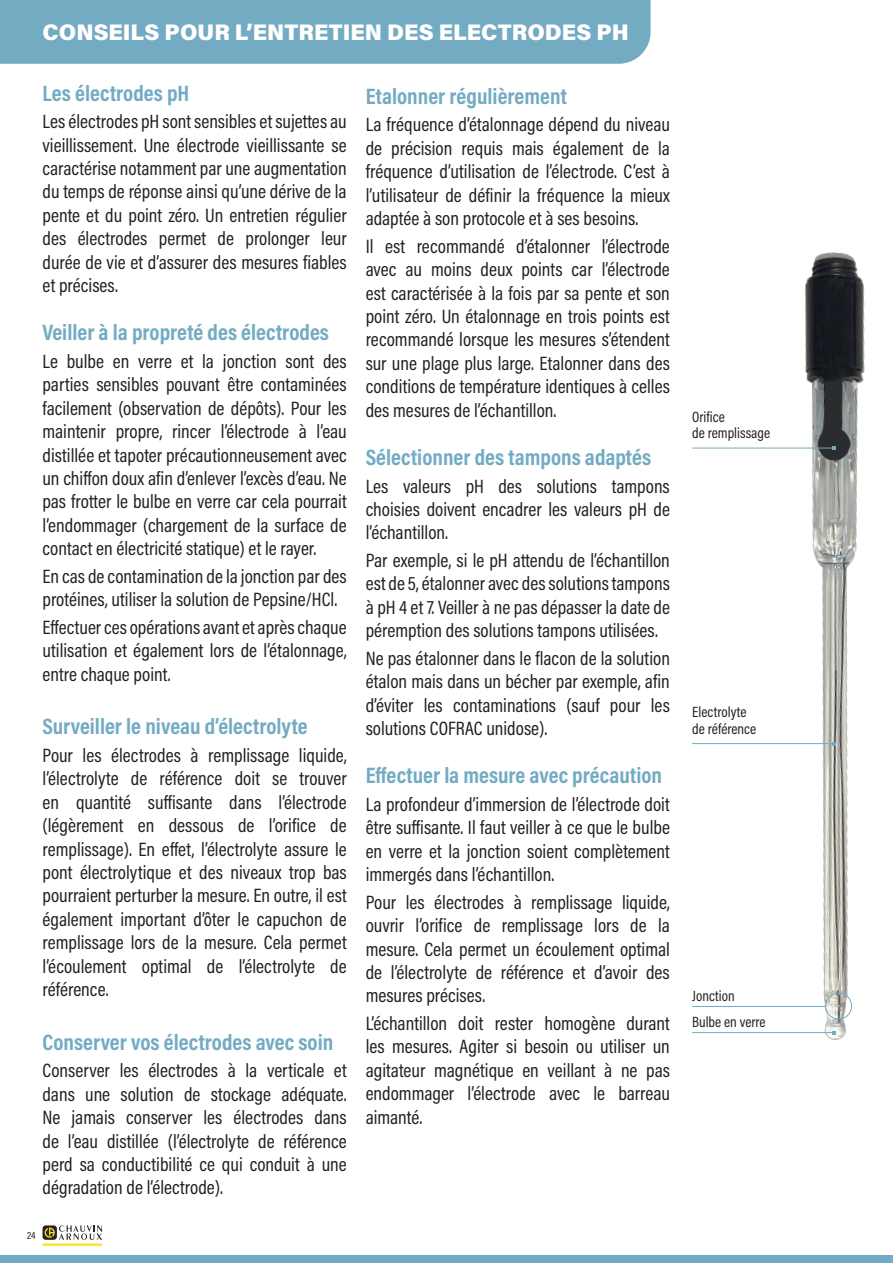
<style>
.page{position:relative;width:893px;height:1263px;background:#fff}
.page>*{position:absolute;margin:0;border:0;box-sizing:border-box;transform-origin:0 0}
.t1{font:700 22.5px "Acumin Pro Cond";color:#73abc3}
.t2{font:900 22.5px "Acumin Pro";color:#fff}
.t3{font:19.5px/23.4px "Acumin Pro Cond";color:#231f20;text-align:justify}
.t4{font:15px/16.8px "Acumin Pro Cond";color:#231f20}
.t5{font:10.5px "Acumin Pro Cond";color:#231f20}
</style>
<div class="page">
<div style="left:0;top:1256px;width:893px;height:7px;background:#73abc3"></div>
<svg style="left:43px;top:1225px;width:14px;height:15px"></svg>
<svg style="left:45px;top:1225px;width:57px;height:15px"></svg>
<hr style="left:43px;top:1243px;width:59px;height:3px;background:#ffdf1b">
<div style="left:0;top:0;width:651px;height:64px;background:#73abc3"></div>
<img style="left:754px;top:252px;width:111px;height:788px">
<hr style="left:692px;top:448px;width:142px;height:1px;background:#73abc3">
<hr style="left:692px;top:743px;width:142px;height:1px;background:#73abc3">
<hr style="left:692px;top:1006px;width:133px;height:1px;background:#73abc3">
<hr style="left:692px;top:1032px;width:142px;height:1px;background:#73abc3">
<div style="left:825px;top:993px;width:27px;height:26px;border:1px solid #73abc3;border-radius:50%"></div>
<p class="t2" style="left:43px;top:16px;width:588px">CONSEILS POUR L’ENTRETIEN DES ELECTRODES PH</p>
<p class="t1" style="left:43px;top:78px;width:148px">Les électrodes pH</p>
<p class="t3" style="left:43px;top:109px;width:306px">Les électrodes pH sont sensibles et sujettes au vieillissement. Une électrode vieillissante se caractérise notamment par une augmentation du temps de réponse ainsi qu’une dérive de la pente et du point zéro. Un entretien régulier des électrodes permet de prolonger leur durée de vie et d’assurer des mesures fiables et précises.</p>
<p class="t1" style="left:43px;top:318px;width:288px">Veiller à la propreté des électrodes</p>
<p class="t3" style="left:43px;top:349px;width:306px">Le bulbe en verre et la jonction sont des parties sensibles pouvant être contaminées facilement (observation de dépôts). Pour les maintenir propre, rincer l’électrode à l’eau distillée et tapoter précautionneusement avec un chiffon doux afin d’enlever l’excès d’eau. Ne pas frotter le bulbe en verre car cela pourrait l’endommager (chargement de la surface de contact en électricité statique) et le rayer.</p>
<p class="t3" style="left:43px;top:564px;width:306px">En cas de contamination de la jonction par des protéines, utiliser la solution de Pepsine/HCl.</p>
<p class="t3" style="left:43px;top:615px;width:306px">Effectuer ces opérations avant et après chaque utilisation et également lors de l’étalonnage, entre chaque point.</p>
<p class="t1" style="left:43px;top:712px;width:267px">Surveiller le niveau d’électrolyte</p>
<p class="t3" style="left:43px;top:743px;width:306px">Pour les électrodes à remplissage liquide, l’électrolyte de référence doit se trouver en quantité suffisante dans l’électrode (légèrement en dessous de l’orifice de remplissage). En effet, l’électrolyte assure le pont électrolytique et des niveaux trop bas pourraient perturber la mesure. En outre, il est également important d’ôter le capuchon de remplissage lors de la mesure. Cela permet l’écoulement optimal de l’électrolyte de référence.</p>
<p class="t1" style="left:43px;top:1027px;width:292px">Conserver vos électrodes avec soin</p>
<p class="t3" style="left:43px;top:1058px;width:306px">Conserver les électrodes à la verticale et dans une solution de stockage adéquate.<br>Ne jamais conserver les électrodes dans de l’eau distillée (l’électrolyte de référence perd sa conductibilité ce qui conduit à une dégradation de l’électrode).</p>
<p class="t5" style="left:27px;top:1229px;width:10px">24</p>
<p class="t1" style="left:366px;top:81px;width:203px">Etalonner régulièrement</p>
<p class="t3" style="left:366px;top:113px;width:306px">La fréquence d’étalonnage dépend du niveau de précision requis mais également de la fréquence d’utilisation de l’électrode. C’est à l’utilisateur de définir la fréquence la mieux adaptée à son protocole et à ses besoins.</p>
<p class="t3" style="left:366px;top:234px;width:306px">Il est recommandé d’étalonner l’électrode avec au moins deux points car l’électrode est caractérisée à la fois par sa pente et son point zéro. Un étalonnage en trois points est recommandé lorsque les mesures s’étendent sur une plage plus large. Etalonner dans des conditions de température identiques à celles des mesures de l’échantillon.</p>
<p class="t1" style="left:366px;top:442px;width:287px">Sélectionner des tampons adaptés</p>
<p class="t3" style="left:366px;top:474px;width:306px">Les valeurs pH des solutions tampons choisies doivent encadrer les valeurs pH de l’échantillon.</p>
<p class="t3" style="left:366px;top:548px;width:306px">Par exemple, si le pH attendu de l’échantillon est de 5, étalonner avec des solutions tampons à pH 4 et 7. Veiller à ne pas dépasser la date de péremption des solutions tampons utilisées.</p>
<p class="t3" style="left:366px;top:646px;width:306px">Ne pas étalonner dans le flacon de la solution étalon mais dans un bécher par exemple, afin d’éviter les contaminations (sauf pour les solutions COFRAC unidose).</p>
<p class="t1" style="left:366px;top:761px;width:298px">Effectuer la mesure avec précaution</p>
<p class="t3" style="left:366px;top:792px;width:306px">La profondeur d’immersion de l’électrode doit être suffisante. Il faut veiller à ce que le bulbe en verre et la jonction soient complètement immergés dans l’échantillon.</p>
<p class="t3" style="left:366px;top:890px;width:306px">Pour les électrodes à remplissage liquide, ouvrir l’orifice de remplissage lors de la mesure. Cela permet un écoulement optimal de l’électrolyte de référence et d’avoir des mesures précises.</p>
<p class="t3" style="left:366px;top:1011px;width:306px">L’échantillon doit rester homogène durant les mesures. Agiter si besoin ou utiliser un agitateur magnétique en veillant à ne pas endommager l’électrode avec le barreau aimanté.</p>
<p class="t4" style="left:692px;top:408px;width:79px">Orifice<br>de remplissage</p>
<p class="t4" style="left:692px;top:703px;width:66px">Electrolyte de référence</p>
<p class="t4" style="left:692px;top:987px;width:44px">Jonction</p>
<p class="t4" style="left:692px;top:1013px;width:75px">Bulbe en verre</p>
</div>
